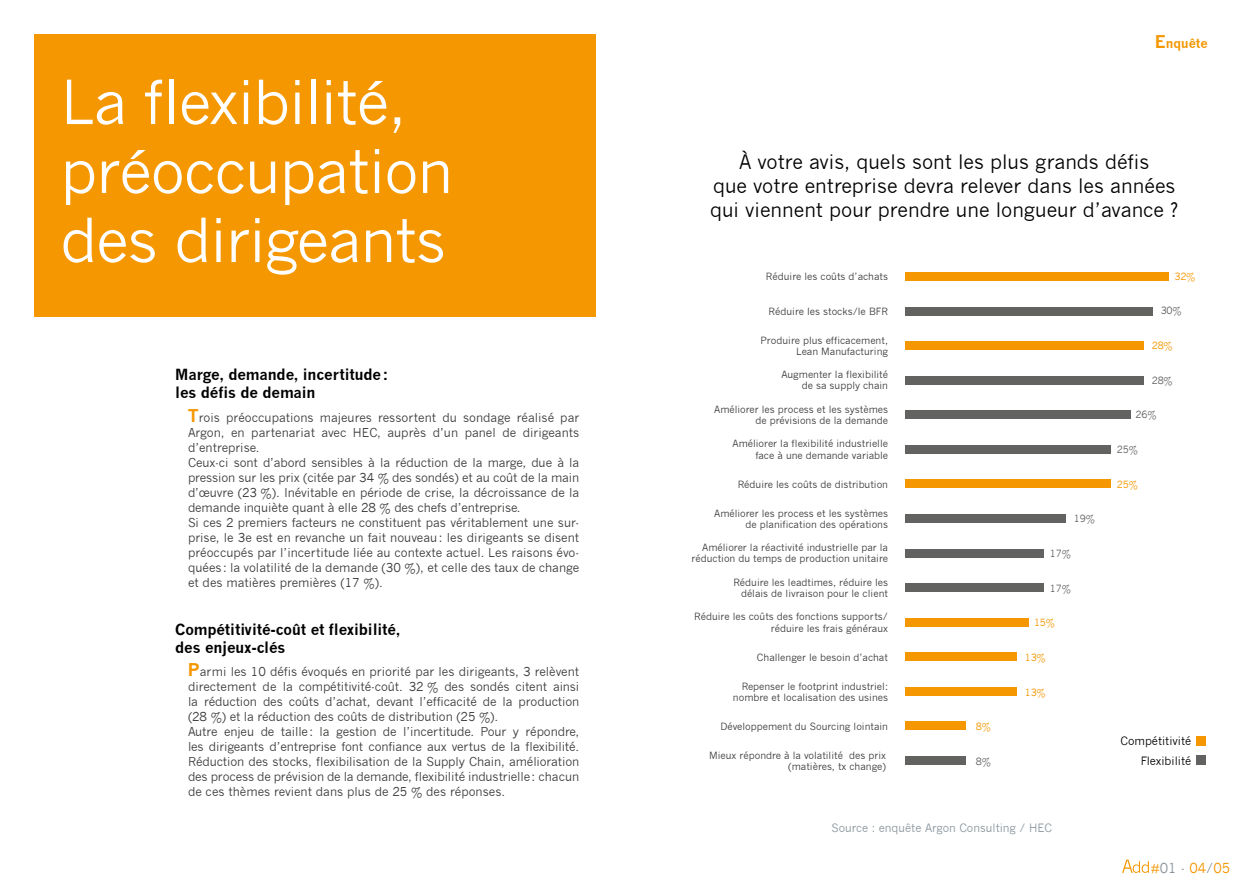
<style>
.page{position:relative;width:1259px;height:893px;background:#fff}
.page>*{position:absolute;margin:0;border:0;box-sizing:border-box;transform-origin:0 0}
.t1{font:60px/69px "News Gothic";letter-spacing:-.02em;color:#fff}
.t2{font:19.5px/24px "News Gothic";color:#000;text-align:center}
.t3{font:700 15px/18px "News Gothic";letter-spacing:-.01em;color:#000}
.t4{font:13.5px "News Gothic";color:#f49700}
.t5{font:700 12.75px "News Gothic";color:#f49700}
.t6{font:12px/15px "News Gothic";letter-spacing:-.01em;color:#3a3a39}
.t7{font:11.25px "News Gothic";color:#89949b}
.t8{font:11.25px/19.5px "News Gothic";color:#000;text-align:right}
.t9{font:9.75px/11.2px "News Gothic";color:#3a3a39;text-align:right}
.t10{font:9.75px "News Gothic";letter-spacing:-.02em;color:#626261}
.t11{font:9.75px "News Gothic";letter-spacing:-.02em;color:#f49700}
.s1{font-weight:700;font-size:17.25px;color:#f49700}
.s2{font-size:17.25px}
.s3{color:#89949b}
</style>
<div class="page">
<div style="left:34px;top:34px;width:561px;height:283px;background:#f49700"></div>
<svg style="left:1122px;top:860px;width:27px;height:13px"></svg>
<div style="left:1196px;top:737px;width:9px;height:9px;background:#f49700"></div>
<div style="left:1196px;top:755px;width:9px;height:10px;background:#626261"></div>
<div style="left:905px;top:272px;width:263px;height:9px;background:#f49700"></div>
<div style="left:905px;top:307px;width:247px;height:8px;background:#626261"></div>
<div style="left:905px;top:341px;width:238px;height:9px;background:#f49700"></div>
<div style="left:905px;top:376px;width:238px;height:8px;background:#626261"></div>
<div style="left:905px;top:411px;width:225px;height:8px;background:#626261"></div>
<div style="left:905px;top:445px;width:205px;height:9px;background:#626261"></div>
<div style="left:905px;top:480px;width:205px;height:8px;background:#f49700"></div>
<div style="left:905px;top:514px;width:160px;height:9px;background:#626261"></div>
<div style="left:905px;top:549px;width:138px;height:8px;background:#626261"></div>
<div style="left:905px;top:583px;width:138px;height:9px;background:#626261"></div>
<div style="left:905px;top:618px;width:123px;height:8px;background:#f49700"></div>
<div style="left:905px;top:652px;width:111px;height:9px;background:#f49700"></div>
<div style="left:905px;top:687px;width:111px;height:8px;background:#f49700"></div>
<div style="left:905px;top:721px;width:60px;height:9px;background:#f49700"></div>
<div style="left:905px;top:756px;width:60px;height:9px;background:#626261"></div>
<h1 class="t1" style="left:60px;top:73px;width:394px">La flexibilité, préoccupation des dirigeants</h1>
<p class="t3" style="left:175px;top:367px;width:214px">Marge, demande, incertitude : les défis de demain</p>
<p class="t6" style="left:188px;top:411px;width:393px"><span class="s1">T</span>rois préoccupations majeures ressortent du sondage réalisé par Argon, en partenariat avec HEC, auprès d’un panel de dirigeants d’entreprise.<br>Ceux-ci sont d’abord sensibles à la réduction de la marge, due à la pression sur les prix (citée par 34 % des sondés) et au coût de la main d’œuvre (23 %). Inévitable en période de crise, la décroissance de la demande inquiète quant à elle 28 % des chefs d’entreprise.<br>Si ces 2 premiers facteurs ne constituent pas véritablement une sur&shy;prise, le 3e est en revanche un fait nouveau : les dirigeants se disent préoccupés par l’incertitude liée au contexte actuel. Les raisons évo&shy;quées : la volatilité de la demande (30 %), et celle des taux de change et des matières premières (17 %).</p>
<p class="t3" style="left:175px;top:622px;width:227px">Compétitivité-coût et flexibilité, des enjeux-clés</p>
<p class="t6" style="left:188px;top:665px;width:393px"><span class="s1">P</span>armi les 10 défis évoqués en priorité par les dirigeants, 3 relèvent directement de la compétitivité-coût. 32 % des sondés citent ainsi la réduction des coûts d’achat, devant l’efficacité de la production (28 %) et la réduction des coûts de distribution (25 %).<br>Autre enjeu de taille : la gestion de l’incertitude. Pour y répondre, les dirigeants d’entreprise font confiance aux vertus de la flexibilité.<br>Réduction des stocks, flexibilisation de la Supply Chain, amélioration des process de prévision de la demande, flexibilité industrielle: chacun de ces thèmes revient dans plus de 25 % des réponses.</p>
<p class="t5" style="left:1154px;top:38px;width:55px"><span class="s2">E</span>nquête</p>
<h2 class="t2" style="left:710px;top:151px;width:470px">À votre avis, quels sont les plus grands défis<br>que votre entreprise devra relever dans les années qui viennent pour prendre une longueur d’avance ?</h2>
<p class="t9" style="left:766px;top:272px;width:124px">Réduire les coûts d’achats</p>
<p class="t9" style="left:768px;top:306px;width:121px">Réduire les stocks/le BFR</p>
<p class="t9" style="left:760px;top:335px;width:129px">Produire plus efficacement,<br>Lean Manufacturing</p>
<p class="t9" style="left:781px;top:370px;width:108px">Augmenter la flexibilité de sa supply chain</p>
<p class="t9" style="left:714px;top:404px;width:175px">Améliorer les process et les systèmes de prévisions de la demande</p>
<p class="t9" style="left:732px;top:439px;width:157px">Améliorer la flexibilité industrielle face à une demande variable</p>
<p class="t9" style="left:737px;top:479px;width:152px">Réduire les coûts de distribution</p>
<p class="t9" style="left:714px;top:508px;width:175px">Améliorer les process et les systèmes de planification des opérations</p>
<p class="t9" style="left:691px;top:543px;width:198px">Améliorer la réactivité industrielle par la réduction du temps de production unitaire</p>
<p class="t9" style="left:733px;top:577px;width:156px">Réduire les leadtimes, réduire les délais de livraison pour le client</p>
<p class="t9" style="left:694px;top:612px;width:195px">Réduire les coûts des fonctions supports/ réduire les frais généraux</p>
<p class="t9" style="left:757px;top:652px;width:133px">Challenger le besoin d’achat</p>
<p class="t9" style="left:733px;top:681px;width:157px">Repenser le footprint industriel: nombre et localisation des usines</p>
<p class="t9" style="left:720px;top:722px;width:169px">Développement du Sourcing lointain</p>
<p class="t9" style="left:709px;top:750px;width:178px">Mieux répondre à la volatilité des prix (matières, tx change)</p>
<p class="t11" style="left:976px;top:723px;width:17px">8%</p>
<p class="t10" style="left:976px;top:758px;width:17px">8%</p>
<p class="t10" style="left:1074px;top:515px;width:22px">19%</p>
<p class="t10" style="left:1050px;top:550px;width:22px">17%</p>
<p class="t10" style="left:1050px;top:584px;width:22px">17%</p>
<p class="t11" style="left:1034px;top:619px;width:22px">15%</p>
<p class="t11" style="left:1025px;top:654px;width:22px">13%</p>
<p class="t11" style="left:1025px;top:688px;width:22px">13%</p>
<p class="t7" style="left:831px;top:823px;width:222px">Source : enquête Argon Consulting / HEC</p>
<p class="t11" style="left:1174px;top:272px;width:22px">32%</p>
<p class="t10" style="left:1160px;top:307px;width:22px">30%</p>
<p class="t11" style="left:1151px;top:342px;width:22px">28%</p>
<p class="t10" style="left:1151px;top:376px;width:22px">28%</p>
<p class="t10" style="left:1135px;top:411px;width:22px">26%</p>
<p class="t10" style="left:1117px;top:446px;width:22px">25%</p>
<p class="t11" style="left:1117px;top:480px;width:22px">25%</p>
<p class="t8" style="left:1120px;top:732px;width:72px">Compétitivité<br>Flexibilité</p>
<p class="t4" style="left:1150px;top:863px;width:81px">#<span class="s3">01 -</span> 04<span class="s3">/</span>05</p>
</div>
